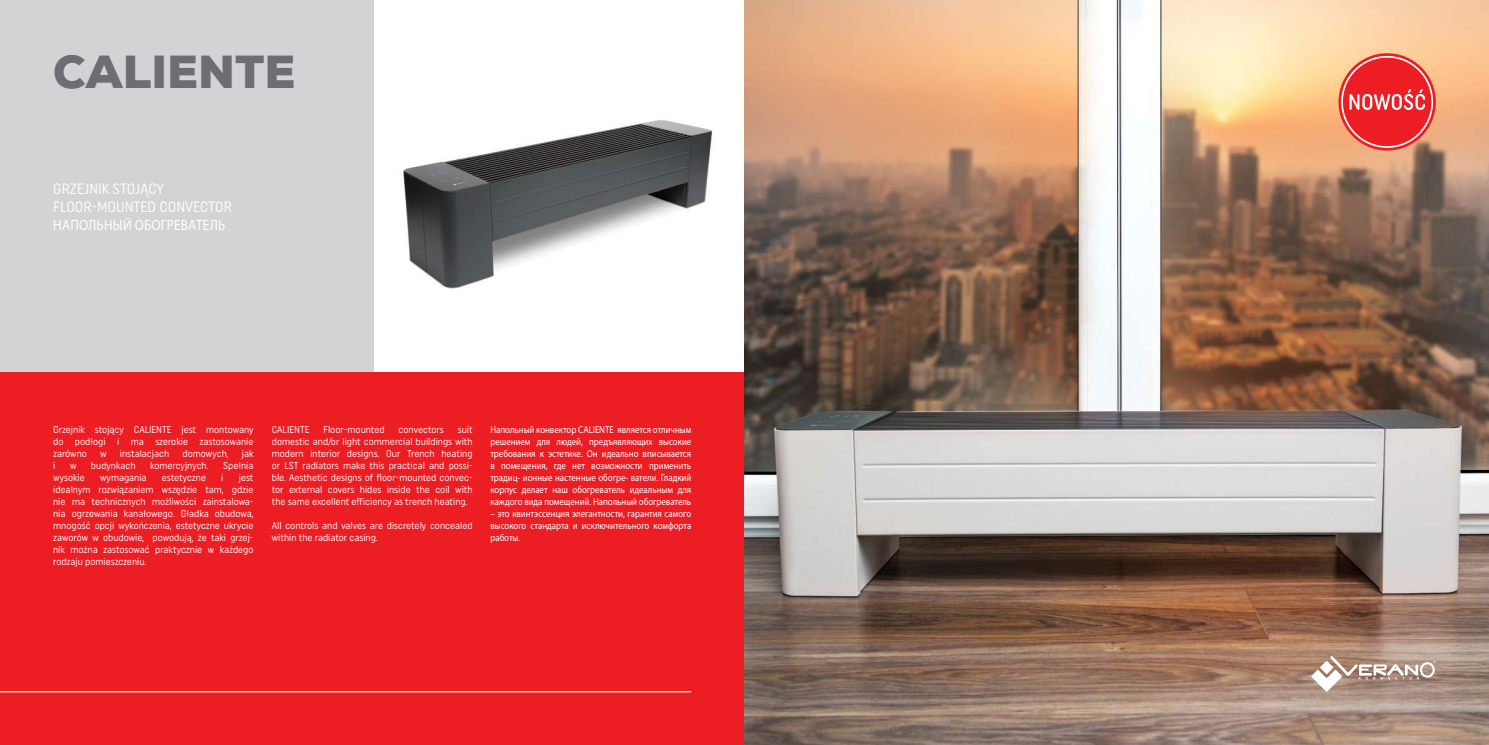
<style>
.page{position:relative;width:1489px;height:745px;background:#fff}
.page>*{position:absolute;margin:0;border:0;box-sizing:border-box;transform-origin:0 0}
.t1{font:900 46.25px "Nexa";color:#6d6e71}
.t2{font:15px/18px "Uniform Rounded Condensed";color:#fff}
.t3{font:15px "Myriad Pro";letter-spacing:.02em;color:#fff;scale:.88 1}
.t4{font:10px/12px "Uniform Rounded Condensed";color:#fff;text-align:justify}
.t5{font:10px/12px "Myriad Pro";color:#fff;text-align:justify;scale:.88 1}
</style>
<div class="page">
<div style="left:0;top:0;width:373px;height:372px;background:#d1d3d4"></div>
<img style="left:401px;top:120px;width:312px;height:169px">
<div style="left:0;top:372px;width:744px;height:372px;background:#ed1d24"></div>
<hr style="left:0;top:690px;width:691px;height:2px;background:#fff">
<img style="left:744px;top:0;width:744px;height:744px">
<svg style="left:1311px;top:655px;width:124px;height:36px"></svg>
<svg style="left:1338px;top:53px;width:97px;height:97px"></svg>
<svg style="left:1340px;top:56px;width:92px;height:92px;background:#ef4f4c"></svg>
<h1 class="t1" style="left:53px;top:45px;width:244px">CALIENTE</h1>
<h2 class="t2" style="left:53px;top:179px;width:180px">GRZEJNIK STOJĄCY<br>FLOOR-MOUNTED CONVECTOR</h2>
<h2 class="t3" style="left:53px;top:218px;width:197px">НАПОЛЬНЫЙ ОБОГРЕВАТЕЛЬ</h2>
<p class="t4" style="left:53px;top:423px;width:202px">Grzejnik stojący CALIENTE jest montowany do podłogi i ma szerokie zastosowanie zarówno</p>
<p class="t4" style="left:100px;top:447px;width:8px">w</p>
<p class="t4" style="left:120px;top:447px;width:51px">instalacjach</p>
<p class="t4" style="left:182px;top:447px;width:48px">domowych,</p>
<p class="t4" style="left:242px;top:447px;width:13px">jak</p>
<p class="t4" style="left:53px;top:459px;width:4px">i</p>
<p class="t4" style="left:70px;top:459px;width:8px">w</p>
<p class="t4" style="left:91px;top:459px;width:46px">budynkach</p>
<p class="t4" style="left:150px;top:459px;width:60px">komercyjnych.</p>
<p class="t4" style="left:223px;top:459px;width:32px">Spełnia</p>
<p class="t4" style="left:53px;top:471px;width:33px">wysokie</p>
<p class="t4" style="left:100px;top:471px;width:48px">wymagania</p>
<p class="t4" style="left:162px;top:471px;width:46px">estetyczne</p>
<p class="t4" style="left:221px;top:471px;width:4px">i</p>
<p class="t4" style="left:53px;top:471px;width:202px;text-indent:185px">jest idealnym rozwiązaniem wszędzie tam, gdzie nie ma technicznych możliwości zainstalowa&shy;nia ogrzewania kanałowego. Gładka obudowa, mnogość opcji wykończenia, estetyczne ukrycie zaworów w obudowie, powodują, że taki grzej&shy;nik można zastosować praktycznie w każdego rodzaju pomieszczeniu.</p>
<p class="t4" style="left:272px;top:423px;width:39px">CALIENTE</p>
<p class="t4" style="left:323px;top:423px;width:63px">Floor-mounted</p>
<p class="t4" style="left:398px;top:423px;width:47px">convectors</p>
<p class="t4" style="left:272px;top:423px;width:202px;text-indent:186px">suit domestic and/or light commercial buildings with modern interior designs. Our Trench heating or LST radiators make this practical and possi&shy;ble. Aesthetic designs of floor-mounted convec&shy;tor external covers hides inside the coil with the same excellent efficiency as trench heating.</p>
<p class="t4" style="left:272px;top:519px;width:202px">All controls and valves are discretely concealed within the radiator casing.</p>
<p class="t5" style="left:490px;top:423px;width:230px">Напольный конвектор CALIENTE является отличным решением для людей, предъявляющих высокие требования к эстетике. Он идеально вписывается в помещения, где нет возможности применить традиц- ионные настенные обогре- ватели. Гладкий корпус делает наш обогреватель идеальным для каждого вида помещений. Напольный обогреватель</p>
<p class="t5" style="left:490px;top:507px;width:230px">– это квинтэссенция элегантности, гарантия самого высокого стандарта и исключительного комфорта работы.</p>
</div>
